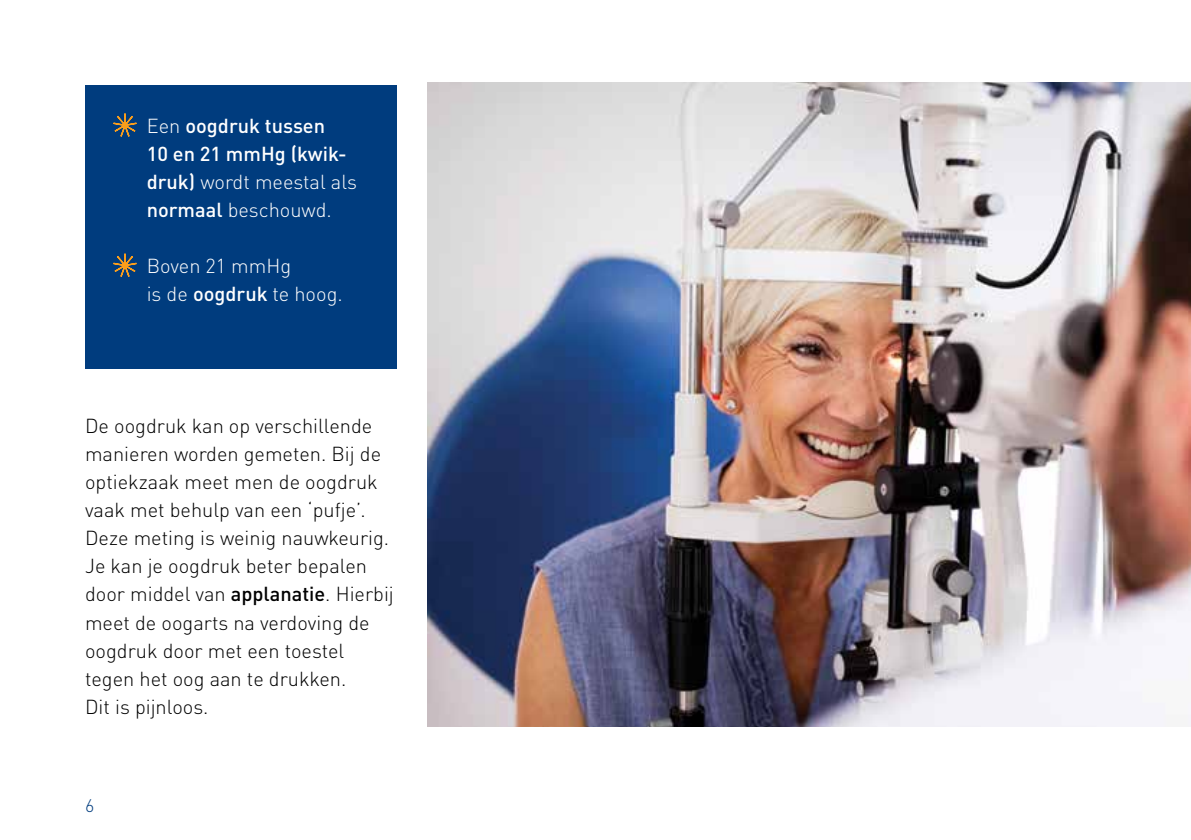
<style>
.page{position:relative;width:1191px;height:840px;background:#fff}
.page>*{position:absolute;margin:0;border:0;box-sizing:border-box;transform-origin:0 0}
.t1{font:300 20px/28px "DINOT";color:#000}
.t2{font:500 20px/28px "DINOT";color:#fff}
.t3{font:300 20px/28px "DINOT";color:#fff}
.t4{font:300 18px "DINOT";color:#003c7e}
.s1{font-weight:300}
.s2{font-weight:500}
</style>
<div class="page">
<div style="left:85px;top:85px;width:312px;height:284px;background:#003c7e"></div>
<img style="left:427px;top:82px;width:764px;height:644px">
<svg style="left:113px;top:113px;width:24px;height:24px"></svg>
<svg style="left:113px;top:253px;width:24px;height:24px"></svg>
<p class="t2" style="left:147px;top:111px;width:212px"><span class="s1">Een</span> oogdruk tussen<br>10 en 21 mmHg (kwik&shy;druk) <span class="s1">wordt meestal als </span>normaal <span class="s1">beschouwd.</span></p>
<p class="t3" style="left:147px;top:251px;width:197px">Boven 21 mmHg<br>is de <span class="s2">oogdruk</span> te hoog.</p>
<p class="t1" style="left:85px;top:411px;width:310px">De oogdruk kan op verschillende manieren worden gemeten. Bij de optiekzaak meet men de oogdruk vaak met behulp van een ‘pufje’.<br>Deze meting is weinig nauwkeurig.<br>Je kan je oogdruk beter bepalen door middel van <span class="s2">applanatie</span>. Hierbij meet de oogarts na verdoving de oogdruk door met een toestel tegen het oog aan te drukken.<br>Dit is pijnloos.</p>
<p class="t4" style="left:85px;top:793px;width:11px">6</p>
</div>
